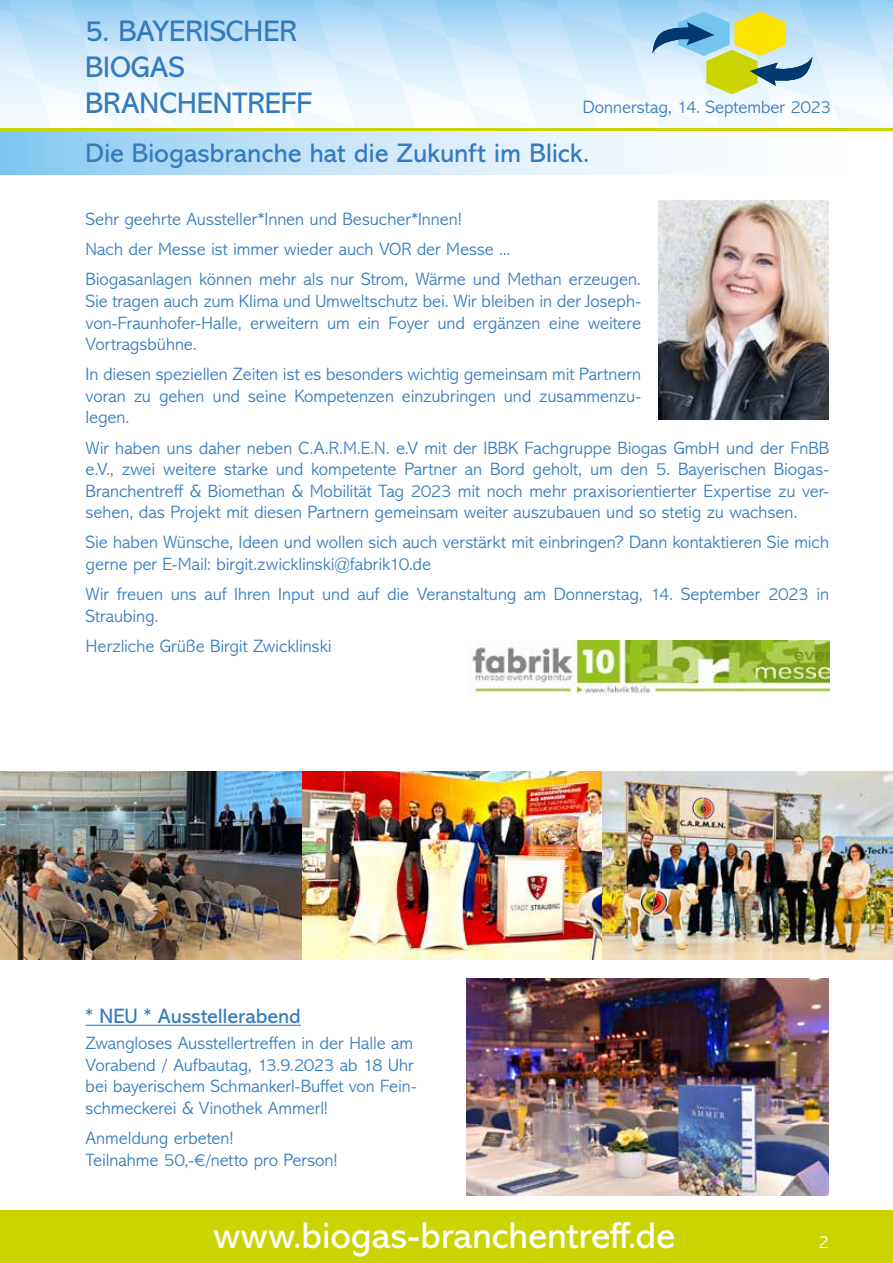
<style>
.page{position:relative;width:893px;height:1263px;background:#fff}
.page>*{position:absolute;margin:0;border:0;box-sizing:border-box;transform-origin:0 0}
.t1{font:37.5px "Abadi MT Pro";letter-spacing:-.005em;color:#fff}
.t2{font:30px/36px "Abadi MT Pro";letter-spacing:.005em;color:#347cbd}
.t3{font:27px "Abadi MT Pro";letter-spacing:-.005em;color:#347cbd}
.t4{font:21px "Abadi MT Pro";color:#347cbd}
.t5{font:300 18px/21.6px "Abadi MT Pro";letter-spacing:-.005em;color:#347cbd}
.t6{font:300 18px "Abadi MT Pro";color:#fff}
</style>
<div class="page">
<div style="left:0;top:1210px;width:893px;height:53px;background:#c9d400"></div>
<svg style="left:0;top:128px;width:893px;height:4px;background:#cbd93e"></svg>
<svg style="left:0;top:132px;width:685px;height:42px;background:#c4e4f8"></svg>
<svg style="left:0;top:0;width:893px;height:128px"></svg>
<svg style="left:652px;top:12px;width:160px;height:82px;background:#b6cfa9"></svg>
<img style="left:0;top:772px;width:893px;height:187px">
<img style="left:469px;top:640px;width:360px;height:54px">
<hr style="left:86px;top:1025px;width:215px;height:1px;background:#347cbd">
<img style="left:466px;top:978px;width:363px;height:218px">
<img style="left:658px;top:200px;width:171px;height:220px">
<h2 class="t2" style="left:85px;top:13px;width:229px">5. BAYERISCHER<br>BIOGAS<br>BRANCHENTREFF</h2>
<p class="t5" style="left:583px;top:96px;width:250px">Donnerstag, 14. September 2023</p>
<h3 class="t3" style="left:86px;top:138px;width:505px">Die Biogasbranche hat die Zukunft im Blick.</h3>
<p class="t5" style="left:86px;top:204px;width:557px;line-height:30.2px">Sehr geehrte Aussteller*Innen und Besucher*Innen!<br>Nach der Messe ist immer wieder auch VOR der Messe ...<br>Biogasanlagen können mehr als nur Strom, Wärme und Methan erzeugen.</p>
<p class="t5" style="left:86px;top:290px;width:557px;text-align:justify">Sie tragen auch zum Klima und Umweltschutz bei. Wir bleiben in der Joseph&shy;von-Fraunhofer-Halle, erweitern um ein Foyer und ergänzen eine weitere Vortragsbühne.</p>
<p class="t5" style="left:86px;top:364px;width:557px;text-align:justify">In diesen speziellen Zeiten ist es besonders wichtig gemeinsam mit Partnern voran zu gehen und seine Kompetenzen einzubringen und zusammenzu&shy;legen.</p>
<p class="t5" style="left:86px;top:437px;width:745px;text-align:justify">Wir haben uns daher neben C.A.R.M.E.N. e.V mit der IBBK Fachgruppe Biogas GmbH und der FnBB e.V., zwei weitere starke und kompetente Partner an Bord geholt, um den 5. Bayerischen Biogas-Branchentreff &amp; Biomethan &amp; Mobilität Tag 2023 mit noch mehr praxisorientierter Expertise zu ver&shy;sehen, das Projekt mit diesen Partnern gemeinsam weiter auszubauen und so stetig zu wachsen.</p>
<p class="t5" style="left:86px;top:532px;width:745px">Sie haben Wünsche, Ideen und wollen sich auch verstärkt mit einbringen? Dann kontaktieren Sie mich gerne per E-Mail: birgit.zwicklinski@fabrik10.de</p>
<p class="t5" style="left:86px;top:584px;width:745px">Wir freuen uns auf Ihren Input und auf die Veranstaltung am Donnerstag, 14. September 2023 in<br>Straubing.</p>
<p class="t5" style="left:86px;top:635px;width:248px">Herzliche Grüße Birgit Zwicklinski</p>
<p class="t4" style="left:86px;top:1004px;width:217px">* NEU * Ausstellerabend</p>
<p class="t5" style="left:86px;top:1032px;width:333px">Zwangloses Ausstellertreffen in der Halle am Vorabend / Aufbautag, 13.9.2023 ab 18 Uhr bei bayerischem Schmankerl-Buffet von Fein&shy;schmeckerei &amp; Vinothek Ammerl!</p>
<p class="t5" style="left:86px;top:1127px;width:253px">Anmeldung erbeten!<br>Teilnahme 50,-€/netto pro Person!</p>
<h1 class="t1" style="left:214px;top:1215px;width:463px">www.biogas-branchentreff.de</h1>
<p class="t6" style="left:818px;top:1232px;width:12px">2</p>
</div>
